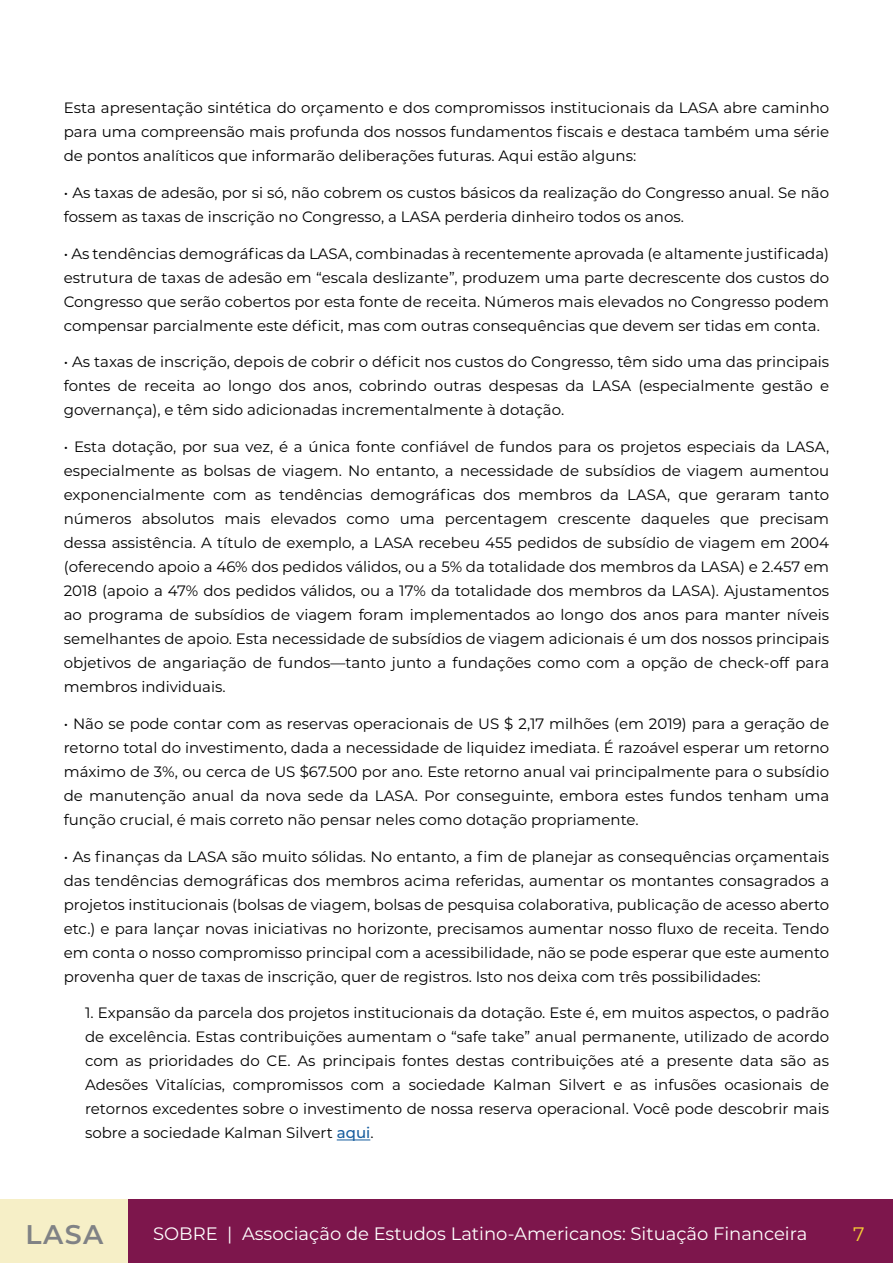
<style>
.page{position:relative;width:893px;height:1263px;background:#fff}
.page>*{position:absolute;margin:0;border:0;box-sizing:border-box;transform-origin:0 0}
.t1{font:600 27px "Montserrat";color:#808285}
.t2{font:19.5px "Montserrat";color:#f8ce34}
.t3{font:18px "Montserrat";color:#fff}
.Cuerpo_de_texto{font:15px/24px "Montserrat";color:#000;text-align:justify}
.s1{font-weight:500;color:#175d9e}
</style>
<div class="page">
<div style="left:0;top:1199px;width:129px;height:64px;background:#f6efc7"></div>
<div style="left:129px;top:1199px;width:764px;height:64px;background:#7d164c"></div>
<hr style="left:337px;top:1139px;width:33px;height:1px;background:#175d9e">
<p class="Cuerpo_de_texto" style="left:64px;top:95px;width:767px">Esta apresentação sintética do orçamento e dos compromissos institucionais da LASA abre caminho para uma compreensão mais profunda dos nossos fundamentos fiscais e destaca também uma série de pontos analíticos que informarão deliberações futuras. Aqui estão alguns:</p>
<p class="Cuerpo_de_texto" style="left:64px;top:180px;width:767px">• As taxas de adesão, por si só, não cobrem os custos básicos da realização do Congresso anual. Se não fossem as taxas de inscrição no Congresso, a LASA perderia dinheiro todos os anos.</p>
<p class="Cuerpo_de_texto" style="left:64px;top:241px;width:767px">• As tendências demográficas da LASA, combinadas à recentemente aprovada (e altamente justificada) estrutura de taxas de adesão em “escala deslizante”, produzem uma parte decrescente dos custos do Congresso que serão cobertos por esta fonte de receita. Números mais elevados no Congresso podem compensar parcialmente este déficit, mas com outras consequências que devem ser tidas em conta.</p>
<p class="Cuerpo_de_texto" style="left:64px;top:349px;width:767px">• As taxas de inscrição, depois de cobrir o déficit nos custos do Congresso, têm sido uma das principais fontes de receita ao longo dos anos, cobrindo outras despesas da LASA (especialmente gestão e governança), e têm sido adicionadas incrementalmente à dotação.</p>
<p class="Cuerpo_de_texto" style="left:64px;top:434px;width:767px">• Esta dotação, por sua vez, é a única fonte confiável de fundos para os projetos especiais da LASA, especialmente as bolsas de viagem. No entanto, a necessidade de subsídios de viagem aumentou exponencialmente com as tendências demográficas dos membros da LASA, que geraram tanto números absolutos mais elevados como uma percentagem crescente daqueles que precisam dessa assistência. A título de exemplo, a LASA recebeu 455 pedidos de subsídio de viagem em 2004 (oferecendo apoio a 46% dos pedidos válidos, ou a 5% da totalidade dos membros da LASA) e 2.457 em 2018 (apoio a 47% dos pedidos válidos, ou a 17% da totalidade dos membros da LASA). Ajustamentos ao programa de subsídios de viagem foram implementados ao longo dos anos para manter níveis semelhantes de apoio. Esta necessidade de subsídios de viagem adicionais é um dos nossos principais objetivos de angariação de fundos—tanto junto a fundações como com a opção de check-off para membros individuais.</p>
<p class="Cuerpo_de_texto" style="left:64px;top:711px;width:767px">• Não se pode contar com as reservas operacionais de US $ 2,17 milhões (em 2019) para a geração de retorno total do investimento, dada a necessidade de liquidez imediata. É razoável esperar um retorno máximo de 3%, ou cerca de US $67.500 por ano. Este retorno anual vai principalmente para o subsídio de manutenção anual da nova sede da LASA. Por conseguinte, embora estes fundos tenham uma função crucial, é mais correto não pensar neles como dotação propriamente.</p>
<p class="Cuerpo_de_texto" style="left:64px;top:844px;width:767px">• As finanças da LASA são muito sólidas. No entanto, a fim de planejar as consequências orçamentais das tendências demográficas dos membros acima referidas, aumentar os montantes consagrados a projetos institucionais (bolsas de viagem, bolsas de pesquisa colaborativa, publicação de acesso aberto etc.) e para lançar novas iniciativas no horizonte, precisamos aumentar nosso fluxo de receita. Tendo em conta o nosso compromisso principal com a acessibilidade, não se pode esperar que este aumento provenha quer de taxas de inscrição, quer de registros. Isto nos deixa com três possibilidades:</p>
<p class="Cuerpo_de_texto" style="left:85px;top:1000px;width:746px">1. Expansão da parcela dos projetos institucionais da dotação. Este é, em muitos aspectos, o padrão de excelência. Estas contribuições aumentam o “safe take” anual permanente, utilizado de acordo com as prioridades do CE. As principais fontes destas contribuições até a presente data são as Adesões Vitalícias, compromissos com a sociedade Kalman Silvert e as infusões ocasionais de retornos excedentes sobre o investimento de nossa reserva operacional. Você pode descobrir mais sobre a sociedade Kalman Silvert <span class="s1">aqui</span>.</p>
<h1 class="t1" style="left:26px;top:1215px;width:79px">LASA</h1>
<p class="t3" style="left:153px;top:1221px;width:656px">SOBRE | Associação de Estudos Latino-Americanos: Situação Financeira</p>
<h2 class="t2" style="left:853px;top:1220px;width:13px">7</h2>
</div>
